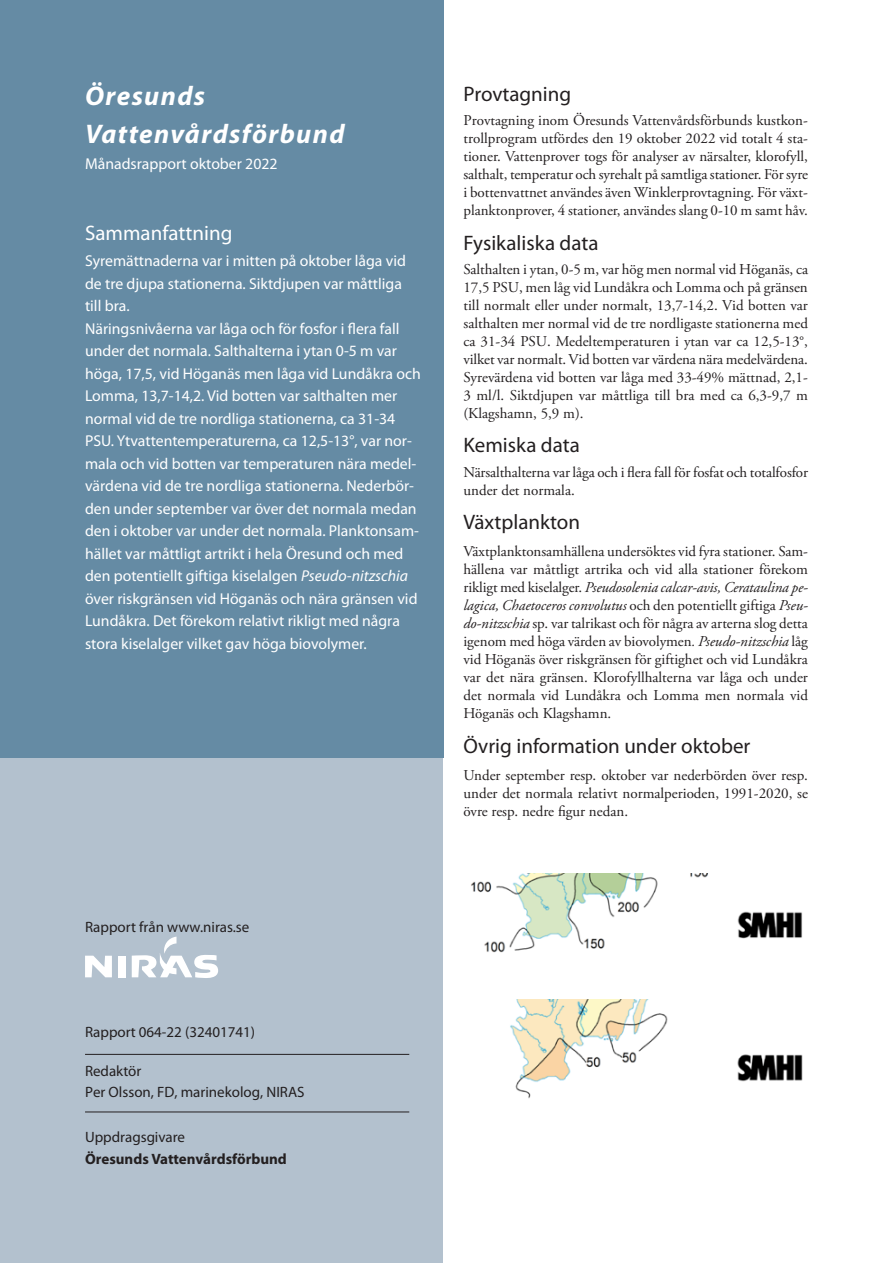
<style>
.page{position:relative;width:893px;height:1263px;background:#fff}
.page>*{position:absolute;margin:0;border:0;box-sizing:border-box;transform-origin:0 0}
.t1{font:italic 700 27px "Myriad Pro";letter-spacing:.05em;color:#fff}
.Body_Text{font:21px "Myriad Pro";color:#231f20}
.Mellanrubrik{font:21px "Myriad Pro";color:#231f20}
.t2{font:21px "Myriad Pro";color:#fff}
.Sammanfattning{font:15.75px/22.5px "Myriad Pro";color:#fff}
.Body_Text-2{font:15px/18px "Adobe Garamond Pro";color:#231f20;text-align:justify}
.Body_Text-3{font:15px "Myriad Pro";color:#231f20}
.Mellanrubrik-2{font:700 15px "Myriad Pro";color:#231f20}
.s1{font-style:italic}
</style>
<div class="page">
<div style="left:0;top:538px;width:443px;height:725px;background:#b3c1ce"></div>
<div style="left:0;top:0;width:443px;height:757px;background:#658ba4"></div>
<hr style="left:85px;top:1054px;width:324px;height:1px;background:#231f20">
<hr style="left:85px;top:1112px;width:324px;height:1px;background:#231f20">
<img style="left:510px;top:999px;width:293px;height:100px">
<svg style="left:85px;top:956px;width:27px;height:21px"></svg>
<div style="left:118px;top:956px;width:7px;height:21px;background:#fff"></div>
<svg style="left:132px;top:936px;width:86px;height:42px"></svg>
<img style="left:471px;top:873px;width:332px;height:80px">
<p class="t1" style="left:85px;top:79px;width:121px">Öresunds</p>
<p class="t1" style="left:85px;top:116px;width:261px">Vattenvårdsförbund</p>
<p class="Sammanfattning" style="left:85px;top:153px;width:194px">Månadsrapport oktober 2022</p>
<p class="t2" style="left:85px;top:220px;width:149px">Sammanfattning</p>
<p class="Sammanfattning" style="left:85px;top:249px;width:322px">Syremättnaderna var i mitten på oktober låga vid de tre djupa stationerna. Siktdjupen var måttliga till bra.</p>
<p class="Sammanfattning" style="left:85px;top:317px;width:337px">Näringsnivåerna var låga och för fosfor i flera fall under det normala. Salthalterna i ytan 0-5 m var höga, 17,5, vid Höganäs men låga vid Lundåkra och Lomma, 13,7-14,2. Vid botten var salthalten mer normal vid de tre nordliga stationerna, ca 31-34<br>PSU. Ytvattentemperaturerna, ca 12,5-13°, var nor&shy;mala och vid botten var temperaturen nära medel&shy;värdena vid de tre nordliga stationerna. Nederbör&shy;den under september var över det normala medan den i oktober var under det normala. Planktonsam&shy;hället var måttligt artrikt i hela Öresund och med den potentiellt giftiga kiselalgen <span class="s1">Pseudo-nitzschia </span>över riskgränsen vid Höganäs och nära gränsen vid Lundåkra. Det förekom relativt rikligt med några stora kiselalger vilket gav höga biovolymer.</p>
<p class="Body_Text-3" style="left:85px;top:917px;width:166px">Rapport från www.niras.se</p>
<p class="Body_Text-3" style="left:85px;top:1022px;width:172px">Rapport 064-22 (32401741)</p>
<p class="Body_Text-3" style="left:85px;top:1061px;width:58px">Redaktör</p>
<p class="Body_Text-3" style="left:85px;top:1082px;width:221px">Per Olsson, FD, marinekolog, NIRAS</p>
<p class="Body_Text-3" style="left:85px;top:1127px;width:102px">Uppdragsgivare</p>
<p class="Mellanrubrik-2" style="left:85px;top:1149px;width:203px">Öresunds Vattenvårdsförbund</p>
<p class="Mellanrubrik" style="left:463px;top:81px;width:109px">Provtagning</p>
<p class="Body_Text-2" style="left:463px;top:112px;width:346px">Provtagning inom Öresunds Vattenvårdsförbunds kustkon&shy;trollprogram utfördes den 19 oktober 2022 vid totalt 4 sta&shy;tioner. Vattenprover togs för analyser av närsalter, klorofyll, salthalt, temperatur och syrehalt på samtliga stationer. För syre i bottenvattnet användes även Winklerprovtagning. För växt&shy;planktonprover, 4 stationer, användes slang 0-10 m samt håv.</p>
<p class="Mellanrubrik" style="left:463px;top:230px;width:137px">Fysikaliska data</p>
<p class="Body_Text-2" style="left:463px;top:261px;width:346px">Salthalten i ytan, 0-5 m, var hög men normal vid Höganäs, ca 17,5 PSU, men låg vid Lundåkra och Lomma och på gränsen till normalt eller under normalt, 13,7-14,2. Vid botten var salthalten mer normal vid de tre nordligaste stationerna med ca 31-34 PSU. Medeltemperaturen i ytan var ca 12,5-13°, vilket var normalt. Vid botten var värdena nära medelvärdena.<br>Syrevärdena vid botten var låga med 33-49% mättnad, 2,1- 3 ml/l. Siktdjupen var måttliga till bra med ca 6,3-9,7 m (Klagshamn, 5,9 m).</p>
<p class="Mellanrubrik" style="left:463px;top:432px;width:118px">Kemiska data</p>
<p class="Body_Text-2" style="left:463px;top:464px;width:346px">Närsalthalterna var låga och i flera fall för fosfat och totalfosfor under det normala.</p>
<p class="Body_Text" style="left:463px;top:509px;width:118px">Växtplankton</p>
<p class="Body_Text-2" style="left:463px;top:543px;width:346px">Växtplanktonsamhällena undersöktes vid fyra stationer. Sam&shy;hällena var måttligt artrika och vid alla stationer förekom rikligt med kiselalger. <span class="s1">Pseudosolenia calcar-avis, Cerataulina pe&shy;lagica, Chaetoceros convolutus</span> och den potentiellt giftiga <span class="s1">Pseu&shy;do-nitzschia</span> sp. var talrikast och för några av arterna slog detta igenom med höga värden av biovolymen<span class="s1">. Pseudo-nitzschia</span> låg vid Höganäs över riskgränsen för giftighet och vid Lundåkra var det nära gränsen. Klorofyllhalterna var låga och under det normala vid Lundåkra och Lomma men normala vid Höganäs och Klagshamn.</p>
<p class="Body_Text" style="left:463px;top:733px;width:288px">Övrig information under oktober</p>
<p class="Body_Text-2" style="left:463px;top:766px;width:346px">Under september resp. oktober var nederbörden över resp. under det normala relativt normalperioden, 1991-2020, se övre resp. nedre figur nedan.</p>
</div>
